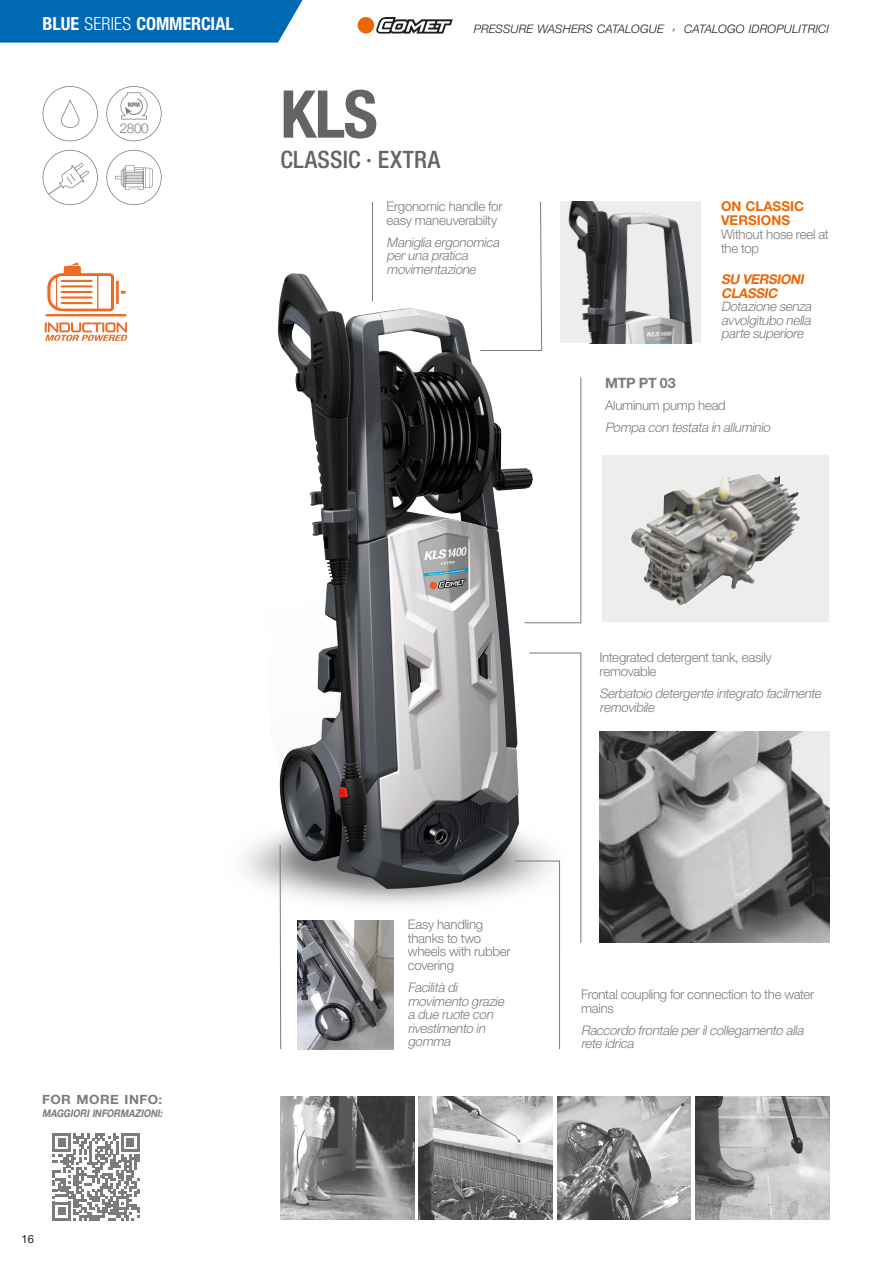
<style>
.page{position:relative;width:893px;height:1263px;background:#fff}
.page>*{position:absolute;margin:0;border:0;box-sizing:border-box;transform-origin:0 0}
.t1{font:700 condensed 66px "Helvetica Neue LT Pro";color:#646463}
.t2{font:500 condensed 24px "Helvetica Neue LT Pro";letter-spacing:.01em;color:#646463}
.t3{font:700 condensed 18px "Helvetica Neue LT Pro";color:#fff}
.t4{font:700 14.25px "Helvetica Neue LT Pro";letter-spacing:-.015em;color:#7c7c7c}
.t5{font:700 13.5px/13.8px "Helvetica Neue LT Pro";color:#ec6708}
.t6{font:italic 700 13.5px/13.8px "Helvetica Neue LT Pro";color:#ec6708}
.t7{font:300 13.5px "Helvetica Neue";color:#7c7c7c}
.t8{font:italic 300 13.2px/13.5px "Helvetica Neue LT Pro";color:#7c7c7c}
.t9{font:300 13.2px/13.8px "Helvetica Neue LT Pro";letter-spacing:-.02em;color:#7c7c7c}
.t10{font:700 12.75px "Helvetica Neue LT Pro";letter-spacing:.035em;color:#7c7c7c;scale:1.05 1}
.t11{font:italic 300 11.7px "Helvetica Neue LT Pro";letter-spacing:.01em;color:#1d1d1b}
.t12{font:11.25px "Helvetica Neue LT Pro";color:#1d1d1b}
.t13{font:italic 700 10.5px "Helvetica Neue LT Pro";color:#7c7c7c;scale:.87 1}
.t14{font:900 6.3px "Arial";color:#7c7c7c;scale:.83 1}
.s1{font-weight:300}
</style>
<div class="page">
<img style="left:244px;top:273px;width:439px;height:705px">
<div style="left:602px;top:456px;width:227px;height:166px;background:#ededed"></div>
<img style="left:631px;top:475px;width:169px;height:130px">
<img style="left:557px;top:1097px;width:134px;height:123px">
<img style="left:419px;top:1097px;width:134px;height:123px">
<img style="left:695px;top:1097px;width:134px;height:123px">
<img style="left:280px;top:1097px;width:134px;height:123px">
<img style="left:560px;top:202px;width:140px;height:141px">
<hr style="left:372px;top:202px;width:1px;height:99px;background:#7c7c7c">
<svg style="left:524px;top:377px;width:57px;height:246px"></svg>
<img style="left:600px;top:732px;width:229px;height:211px">
<svg style="left:515px;top:652px;width:66px;height:397px"></svg>
<svg style="left:280px;top:844px;width:1px;height:205px"></svg>
<img style="left:298px;top:920px;width:95px;height:129px">
<svg style="left:480px;top:201px;width:62px;height:150px"></svg>
<svg style="left:43px;top:86px;width:55px;height:55px"></svg>
<svg style="left:43px;top:150px;width:55px;height:55px"></svg>
<svg style="left:48px;top:185px;width:13px;height:10px"></svg>
<svg style="left:106px;top:86px;width:56px;height:55px"></svg>
<svg style="left:106px;top:150px;width:56px;height:55px"></svg>
<svg style="left:44px;top:263px;width:84px;height:78px"></svg>
<svg style="left:53px;top:1133px;width:87px;height:87px"></svg>
<svg style="left:376px;top:17px;width:77px;height:17px"></svg>
<div style="left:358px;top:17px;width:16px;height:17px;background:#ec6708;border-radius:50%"></div>
<div style="left:0;top:0;width:303px;height:43px;background:#0069b4"></div>
<h3 class="t3" style="left:43px;top:13px;width:193px">BLUE <span class="s1">SERIES</span> COMMERCIAL</h3>
<p class="t11" style="left:474px;top:22px;width:357px">PRESSURE WASHERS CATALOGUE › CATALOGO IDROPULITRICI</p>
<p class="t14" style="left:128px;top:101px;width:16px">RPM</p>
<p class="t7" style="left:120px;top:117px;width:30px">2800</p>
<h1 class="t1" style="left:280px;top:74px;width:99px">KLS</h1>
<h2 class="t2" style="left:280px;top:145px;width:161px">CLASSIC · EXTRA</h2>
<p class="t9" style="left:387px;top:199px;width:117px">Ergonomic handle for easy maneuverabilty</p>
<p class="t8" style="left:387px;top:235px;width:117px">Maniglia ergonomica peruna pratica movimentazione</p>
<p class="t5" style="left:721px;top:199px;width:85px">ON CLASSIC<br>VERSIONS</p>
<p class="t9" style="left:721px;top:227px;width:109px">Without hose reel at the top</p>
<p class="t6" style="left:721px;top:272px;width:87px">SU VERSIONI<br>CLASSIC</p>
<p class="t8" style="left:721px;top:299px;width:95px;text-align:justify">Dotazione senza avvolgitubo nella parte superiore</p>
<p class="t4" style="left:605px;top:374px;width:72px">MTP PT 03</p>
<p class="t9" style="left:605px;top:398px;width:122px">Aluminum pump head</p>
<p class="t8" style="left:605px;top:420px;width:169px">Pompa con testata in alluminio</p>
<p class="t10" style="left:42px;top:1091px;width:116px">FOR MORE INFO:</p>
<p class="t13" style="left:42px;top:1107px;width:142px">MAGGIORI INFORMAZIONI:</p>
<p class="t12" style="left:21px;top:1233px;width:14px">16</p>
<p class="t9" style="left:600px;top:650px;width:174px">Integrated detergent tank, easily removable</p>
<p class="t8" style="left:600px;top:686px;width:226px">Serbatoio detergente integrato facilmente removibile</p>
<p class="t9" style="left:408px;top:918px;width:104px">Easy handling thanks to two wheels with rubber covering</p>
<p class="t8" style="left:408px;top:980px;width:100px">Facilità di movimento grazie a due ruote con rivestimento in gomma</p>
<p class="t9" style="left:581px;top:987px;width:235px">Frontal coupling for connection to the water mains</p>
<p class="t8" style="left:581px;top:1023px;width:227px">Raccordo frontale perilcollegamento alla rete idrica</p>
</div>
